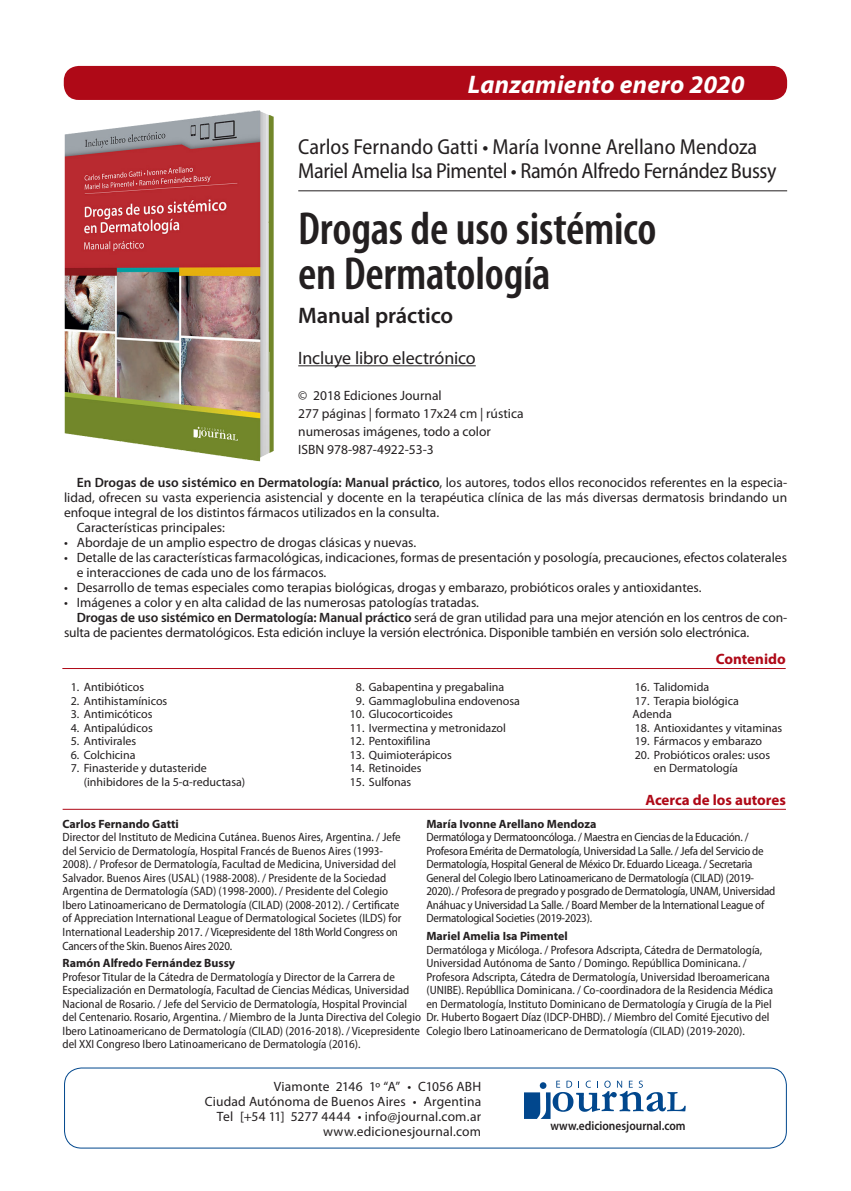
<style>
.page{position:relative;width:851px;height:1191px;background:#fff}
.page>*{position:absolute;margin:0;border:0;box-sizing:border-box;transform-origin:0 0}
.libro_tit{font:600 condensed 46.5px/45px "Myriad Pro";letter-spacing:-.005em;color:#231f20}
.lanzamiento{font:italic 700 25.5px "Myriad Pro";letter-spacing:.005em;color:#fff}
.libro_ed_Nro{font:600 22.5px "Myriad Pro";letter-spacing:-.01em;color:#231f20}
.libro_autor{font:semi-condensed 21.75px/24px "Myriad Pro";letter-spacing:-.02em;color:#231f20}
.incluye_ebook{font:18px "Myriad Pro";letter-spacing:-.01em;color:#231f20}
.tit1{font:700 15px "Myriad Pro";color:#af0917}
.texto{font:13.5px/15px "Myriad Pro";color:#231f20}
.pie{font:13.5px "Myriad Pro";letter-spacing:.01em;color:#231f20}
.libro_datos{font:13.5px "Myriad Pro";color:#231f20}
.www{font:600 12.75px "Myriad Pro";color:#231f20;scale:.9 1}
.autor_cv{font:semi-condensed 12px/13.5px "Myriad Pro";color:#231f20}
.autor_cv-2{font:semi-condensed 12px/13.5px "Myriad Pro";letter-spacing:-.02em;color:#231f20}
.indice{font:12px/13.5px "Myriad Pro";color:#231f20}
.autor{font:700 12px "Myriad Pro";color:#231f20}
.s1{font-weight:600}
</style>
<div class="page">
<hr style="left:298px;top:190px;width:489px;height:1px;background:#231f20">
<hr style="left:298px;top:365px;width:177px;height:1px;background:#231f20">
<img style="left:64px;top:95px;width:210px;height:367px">
<hr style="left:62px;top:668px;width:723px;height:1px;background:#af0917">
<hr style="left:63px;top:809px;width:722px;height:1px;background:#af0917">
<div style="left:64px;top:1067px;width:722px;height:81px;border:1px solid #01478d;border-radius:17px"></div>
<svg style="left:524px;top:1080px;width:161px;height:39px"></svg>
<div style="left:539px;top:1082px;width:7px;height:6px;background:#01478d;border-radius:50%"></div>
<div style="left:64px;top:66px;width:723px;height:34px;background:#af0917;border-radius:15px"></div>
<p class="lanzamiento" style="left:468px;top:70px;width:278px">Lanzamiento enero 2020</p>
<p class="libro_autor" style="left:298px;top:135px;width:479px">Carlos Fernando Gatti • María Ivonne Arellano Mendoza<br>Mariel Amelia Isa Pimentel • Ramón Alfredo Fernández Bussy</p>
<p class="libro_tit" style="left:298px;top:207px;width:359px">Drogas de uso sistémico en Dermatología</p>
<p class="libro_ed_Nro" style="left:298px;top:303px;width:156px">Manual práctico</p>
<p class="incluye_ebook" style="left:298px;top:348px;width:179px">Incluye libro electrónico</p>
<p class="libro_datos" style="left:298px;top:388px;width:145px">© 2018 Ediciones Journal</p>
<p class="libro_datos" style="left:298px;top:406px;width:227px">277 páginas | formato 17x24 cm | rústica</p>
<p class="libro_datos" style="left:298px;top:424px;width:194px">numerosas imágenes, todo a color</p>
<p class="libro_datos" style="left:298px;top:442px;width:137px">ISBN 978-987-4922-53-3</p>
<p class="texto" style="left:64px;top:475px;width:724px;text-align:justify;text-indent:13px"><span class="s1">En Drogas de uso sistémico en Dermatología: Manual práctico</span>, los autores, todos ellos reconocidos referentes en la especia&shy;lidad, ofrecen su vasta experiencia asistencial y docente en la terapéutica clínica de las más diversas dermatosis brindando un enfoque integral de los distintos fármacos utilizados en la consulta.</p>
<p class="texto" style="left:77px;top:520px;width:150px">Características principales:</p>
<p class="texto" style="left:64px;top:535px;width:353px">• Abordaje de un amplio espectro de drogas clásicas y nuevas.</p>
<p class="texto" style="left:77px;top:550px;width:711px;text-indent:-13px">• Detalle de las características farmacológicas, indicaciones, formas de presentación y posología, precauciones, efectos colaterales e interacciones de cada uno de los fármacos.</p>
<p class="texto" style="left:64px;top:580px;width:639px">• Desarrollo de temas especiales como terapias biológicas, drogas y embarazo, probióticos orales y antioxidantes.</p>
<p class="texto" style="left:64px;top:595px;width:416px">• Imágenes a color y en alta calidad de las numerosas patologías tratadas.</p>
<p class="texto" style="left:64px;top:610px;width:724px;text-indent:13px"><span class="s1">Drogas de uso sistémico en Dermatología: Manual práctico</span> será de gran utilidad para una mejor atención en los centros de con&shy;sulta de pacientes dermatológicos. Esta edición incluye la versión electrónica. Disponible también en versión solo electrónica.</p>
<p class="indice" style="left:71px;top:681px;width:75px">1. Antibióticos</p>
<p class="indice" style="left:71px;top:694px;width:98px">2. Antihistamínicos</p>
<p class="indice" style="left:71px;top:708px;width:83px">3. Antimicóticos</p>
<p class="indice" style="left:71px;top:721px;width:83px">4. Antipalúdicos</p>
<p class="indice" style="left:71px;top:735px;width:67px">5. Antivirales</p>
<p class="indice" style="left:71px;top:748px;width:66px">6. Colchicina</p>
<p class="indice" style="left:84px;top:762px;width:163px;text-indent:-13px">7. Finasteride y dutasteride (inhibidores de la 5-α-reductasa)</p>
<p class="indice" style="left:356px;top:681px;width:150px">8. Gabapentina y pregabalina</p>
<p class="indice" style="left:356px;top:694px;width:165px">9. Gammaglobulina endovenosa</p>
<p class="indice" style="left:349px;top:708px;width:105px">10. Glucocorticoides</p>
<p class="indice" style="left:349px;top:721px;width:158px">11. Ivermectina y metronidazol</p>
<p class="indice" style="left:349px;top:735px;width:82px">12. Pentoxifilina</p>
<p class="indice" style="left:349px;top:748px;width:103px">13. Quimioterápicos</p>
<p class="indice" style="left:349px;top:762px;width:73px">14. Retinoides</p>
<p class="indice" style="left:349px;top:775px;width:63px">15. Sulfonas</p>
<p class="tit1" style="left:715px;top:650px;width:71px">Contenido</p>
<p class="indice" style="left:634px;top:681px;width:76px">16. Talidomida</p>
<p class="indice" style="left:634px;top:694px;width:106px">17. Terapia biológica</p>
<p class="indice" style="left:632px;top:708px;width:41px">Adenda</p>
<p class="indice" style="left:634px;top:721px;width:149px">18. Antioxidantes y vitaminas</p>
<p class="indice" style="left:634px;top:735px;width:129px">19. Fármacos y embarazo</p>
<p class="indice" style="left:653px;top:748px;width:118px;text-indent:-19px">20. Probióticos orales: usos en Dermatología</p>
<p class="tit1" style="left:645px;top:791px;width:142px">Acerca de los autores</p>
<p class="autor" style="left:63px;top:817px;width:118px">Carlos Fernando Gatti</p>
<p class="autor_cv" style="left:63px;top:831px;width:340px">Director del Instituto de Medicina Cutánea. Buenos Aires, Argentina. / Jefe del Servicio de Dermatología, Hospital Francés de Buenos Aires (1993- 2008). / Profesor de Dermatología, Facultad de Medicina, Universidad del Salvador. Buenos Aires (USAL) (1988-2008). / Presidente de la Sociedad Argentina de Dermatología (SAD) (1998-2000). / Presidente del Colegio Ibero Latinoamericano de Dermatología (CILAD) (2008-2012). / Certificate of Appreciation International League of Dermatological Societes (ILDS) for International Leadership 2017. / Vicepresidente del 18th World Congress on Cancers of the Skin. Buenos Aires 2020.</p>
<p class="autor" style="left:63px;top:956px;width:174px">Ramón Alfredo Fernández Bussy</p>
<p class="autor_cv" style="left:63px;top:970px;width:360px">Profesor Titular de la Cátedra de Dermatología y Director de la Carrera de Especialización en Dermatología, Facultad de Ciencias Médicas, Universidad Nacional de Rosario. / Jefe del Servicio de Dermatología, Hospital Provincial del Centenario. Rosario, Argentina. / Miembro de la Junta Directiva del Colegio Ibero Latinoamericano de Dermatología (CILAD) (2016-2018). / Vicepresidente del XXI Congreso Ibero Latinoamericano de Dermatología (2016).</p>
<p class="autor" style="left:426px;top:817px;width:171px">María Ivonne Arellano Mendoza</p>
<p class="autor_cv-2" style="left:426px;top:831px;width:350px">Dermatóloga y Dermatooncóloga. / Maestra en Ciencias de la Educación. / Profesora Emérita de Dermatología, Universidad La Salle. / Jefa del Servicio de Dermatología, Hospital General de México Dr. Eduardo Liceaga. / Secretaria General del Colegio Ibero Latinoamericano de Dermatología (CILAD) (2019- 2020). / Profesora de pregrado y posgrado de Dermatología, UNAM, Universidad Anáhuac y Universidad La Salle. / Board Member de la International League of Dermatological Societies (2019-2023).</p>
<p class="autor" style="left:426px;top:929px;width:143px">Mariel Amelia Isa Pimentel</p>
<p class="autor_cv" style="left:426px;top:943px;width:348px">Dermatóloga y Micóloga. / Profesora Adscripta, Cátedra de Dermatología, Universidad Autónoma de Santo / Domingo. Repúbllica Dominicana. / Profesora Adscripta, Cátedra de Dermatología, Universidad Iberoamericana (UNIBE). Repúbllica Dominicana. / Co-coordinadora de la Residencia Médica en Dermatología, Instituto Dominicano de Dermatología y Cirugía de la Piel Dr. Huberto Bogaert Díaz (IDCP-DHBD). / Miembro del Comité Ejecutivo del Colegio Ibero Latinoamericano de Dermatología (CILAD) (2019-2020).</p>
<p class="pie" style="left:274px;top:1078px;width:209px">Viamonte 2146 1º “A” • C1056 ABH</p>
<p class="pie" style="left:205px;top:1093px;width:278px">Ciudad Autónoma de Buenos Aires • Argentina</p>
<p class="pie" style="left:217px;top:1108px;width:266px">Tel [+54 11] 5277 4444 • info@journal.com.ar</p>
<p class="pie" style="left:323px;top:1123px;width:160px">www.edicionesjournal.com</p>
<p class="www" style="left:550px;top:1118px;width:152px">www.edicionesjournal.com</p>
</div>
